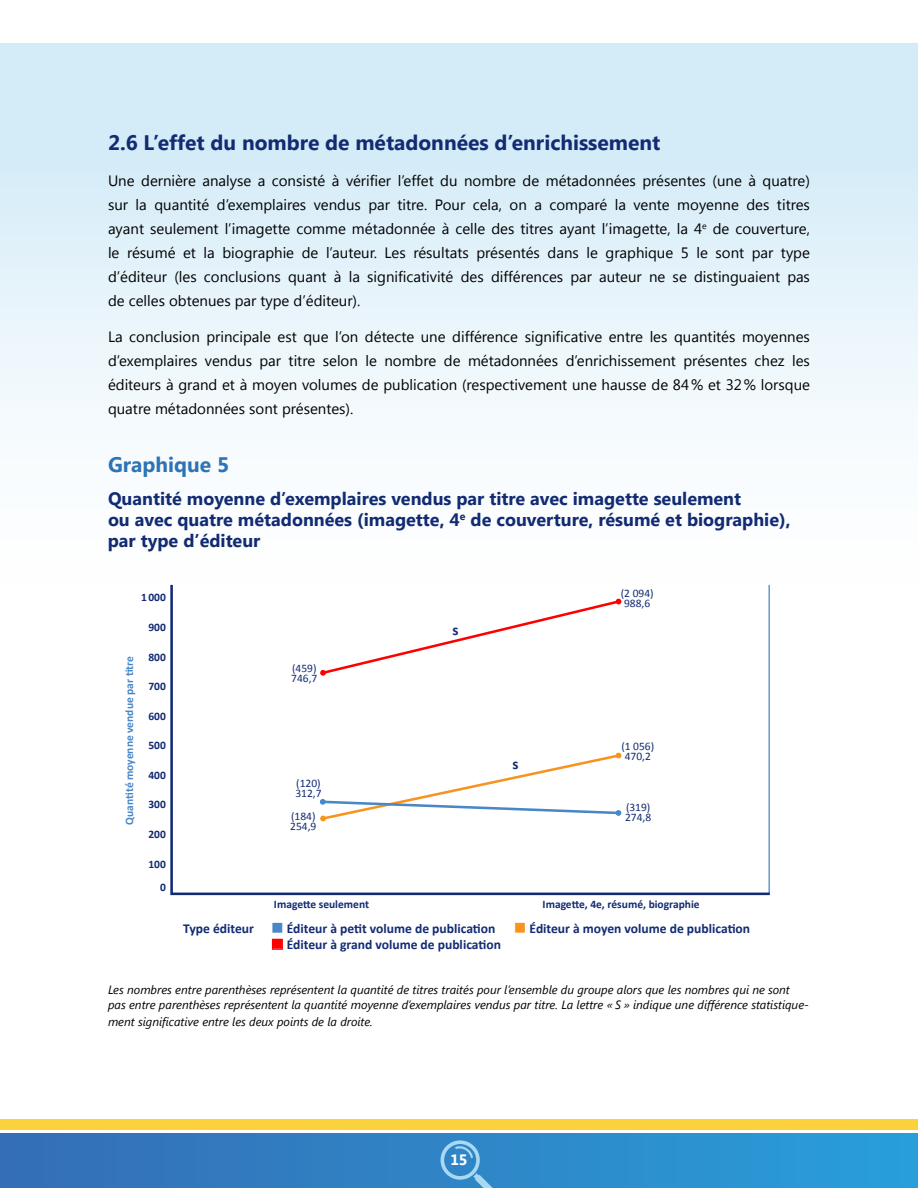
<style>
.page{position:relative;width:918px;height:1188px;background:#fff}
.page>*{position:absolute;margin:0;border:0;box-sizing:border-box;transform-origin:0 0}
.t1{font:700 21px "Segoe UI";color:#122b73}
.t2{font:700 21px "Segoe UI";color:#2e74b5}
.t3{font:700 18px/21px "Segoe UI";color:#122b73}
.t4{font:700 15.3px "Calibri";color:#122b73}
.t5{font:15px/24px "Segoe UI";color:#000;text-align:justify}
.t6{font:700 15px "Segoe UI";color:#fff}
.t7{font:700 13.5px "Calibri";color:#122b73}
.t8{font:italic 12px/15px "Segoe UI";color:#000}
.t9{font:700 11.55px/23.2px "Calibri";color:#122b73;text-align:right}
.t10{font:11.55px/10.2px "Calibri";color:#122b73}
.t11{font:700 11.55px "Calibri";color:#4987c6}
.s1{color:#4987c6}
.s2{color:#f7931e}
.s3{color:#f00}
</style>
<div class="page">
<div style="left:0;top:43px;width:918px;height:631px;background:linear-gradient(to bottom,#cfeaf6,#fff)"></div>
<div style="left:0;top:1120px;width:918px;height:10px;background:#fbd23c"></div>
<div style="left:0;top:1133px;width:918px;height:55px;background:linear-gradient(to right,#356db5,#299fd9)"></div>
<svg style="left:441px;top:1140px;width:59px;height:48px;background:#4796cf"></svg>
<svg style="left:169px;top:582px;width:603px;height:314px"></svg>
<svg style="left:320px;top:598px;width:302px;height:78px"></svg>
<svg style="left:615px;top:598px;width:7px;height:7px"></svg>
<svg style="left:320px;top:753px;width:302px;height:69px"></svg>
<div style="left:272px;top:939px;width:11px;height:11px;border:1px solid #f00"></div>
<h1 class="t1" style="left:108px;top:128px;width:554px">2.6 L’effet du nombre de métadonnées d’enrichissement</h1>
<p class="t5" style="left:108px;top:168px;width:704px">Une dernière analyse a consisté à vérifier l’effet du nombre de métadonnées présentes (une à quatre) sur la quantité d’exemplaires vendus par titre. Pour cela, on a comparé la vente moyenne des titres ayant seulement l’imagette comme métadonnée à celle des titres ayant l’imagette, la 4<sup>e</sup> de couverture, le résumé et la biographie de l’auteur. Les résultats présentés dans le graphique 5 le sont par type d’éditeur (les conclusions quant à la significativité des différences par auteur ne se distinguaient pas de celles obtenues par type d’éditeur).</p>
<p class="t5" style="left:108px;top:324px;width:704px">La conclusion principale est que l’on détecte une différence significative entre les quantités moyennes d’exemplaires vendus par titre selon le nombre de métadonnées d’enrichissement présentes chez les éditeurs à grand et à moyen volumes de publication (respectivement une hausse de 84% et 32% lorsque quatre métadonnées sont présentes).</p>
<h1 class="t2" style="left:108px;top:449px;width:123px">Graphique 5</h1>
<p class="t3" style="left:108px;top:487px;width:684px">Quantité moyenne d’exemplaires vendus par titre avec imagette seulement<br>ou avec quatre métadonnées (imagette, 4<sup>e</sup> de couverture, résumé et biographie), par type d’éditeur</p>
<p class="t9" style="left:141px;top:585px;width:26px">1000</p>
<p class="t9" style="left:149px;top:615px;width:19px">900</p>
<p class="t9" style="left:149px;top:645px;width:19px">800</p>
<p class="t11" style="left:122px;top:825px;width:170px;rotate:-90deg">Quantité moyenne vendue par titre</p>
<p class="t9" style="left:149px;top:674px;width:19px">700</p>
<p class="t9" style="left:149px;top:704px;width:19px">600</p>
<p class="t9" style="left:149px;top:733px;width:19px">500</p>
<p class="t9" style="left:149px;top:763px;width:19px">400</p>
<p class="t9" style="left:149px;top:792px;width:19px">300</p>
<p class="t9" style="left:149px;top:822px;width:19px">200</p>
<p class="t9" style="left:149px;top:852px;width:19px">100<br>0</p>
<p class="t10" style="left:291px;top:662px;width:28px">(459)<br>746,7</p>
<p class="t4" style="left:453px;top:620px;width:8px">s</p>
<p class="t4" style="left:512px;top:755px;width:8px">s</p>
<p class="t10" style="left:621px;top:587px;width:34px">(2 094)<br>988,6</p>
<p class="t10" style="left:621px;top:740px;width:34px">(1 056)<br>470,2</p>
<p class="t10" style="left:295px;top:778px;width:28px">(120)<br>312,7</p>
<p class="t10" style="left:290px;top:810px;width:28px">(184)<br>254,9</p>
<p class="t10" style="left:625px;top:802px;width:28px">(319)<br>274,8</p>
<p class="t9" style="left:274px;top:892px;width:97px">Imagette seulement</p>
<p class="t9" style="left:543px;top:892px;width:159px">Imagette, 4e, résumé, biographie</p>
<p class="t7" style="left:183px;top:920px;width:568px">Type éditeur <span class="s1">■</span> Éditeur à petit volume de publication <span class="s2">■</span> Éditeur à moyen volume de publication</p>
<p class="t7" style="left:271px;top:936px;width:231px"><span class="s3">■</span> Éditeur à grand volume de publication</p>
<p class="t8" style="left:108px;top:981px;width:702px">Les nombres entre parenthèses représentent la quantité de titres traités pour l’ensemble du groupe alors que les nombres qui ne sont pas entre parenthèses représentent la quantité moyenne d’exemplaires vendus par titre. La lettre « S » indique une différence statistique-</p>
<p class="t8" style="left:108px;top:1014px;width:266px">ment significative entre les deux points de la droite.</p>
<p class="t6" style="left:450px;top:1149px;width:19px">15</p>
</div>
